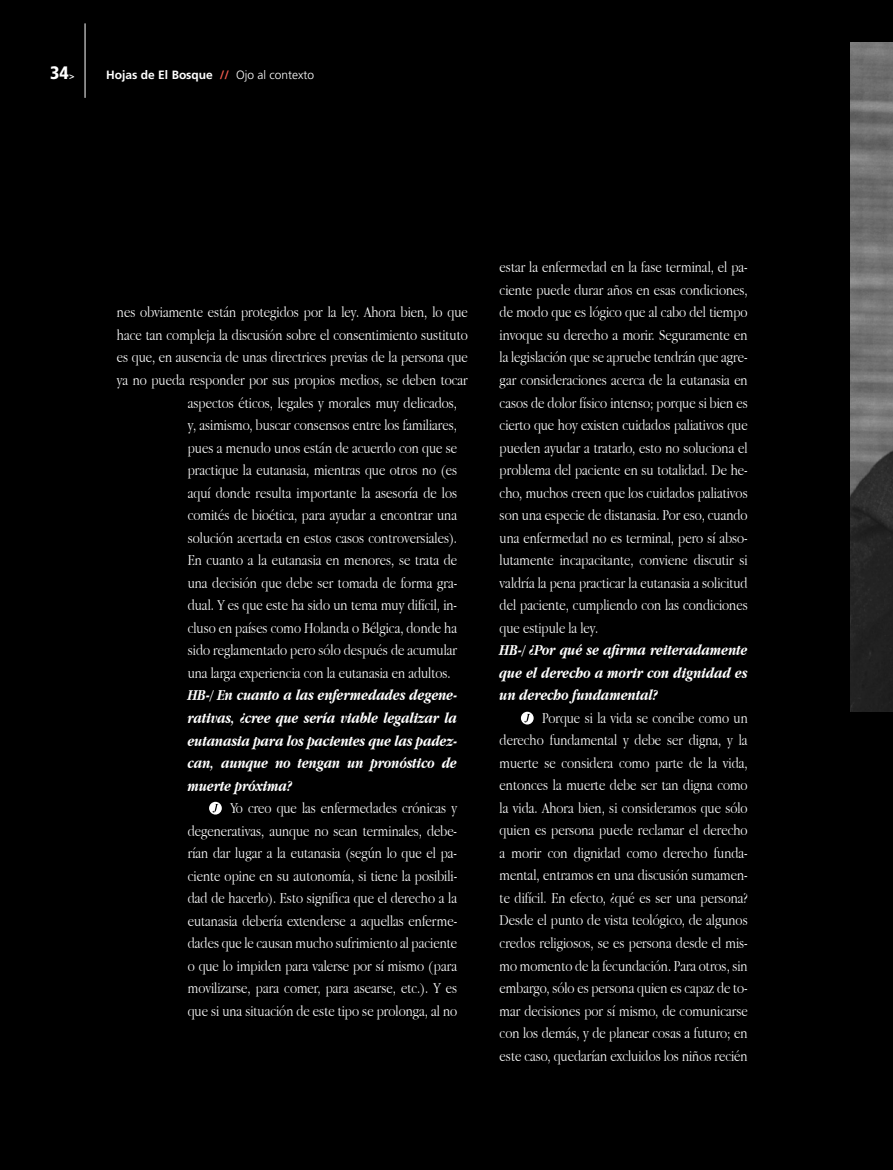
<style>
.page{position:relative;width:893px;height:1170px;background:#fff}
.page>*{position:absolute;margin:0;border:0;box-sizing:border-box;transform-origin:0 0}
.t1{font:900 condensed 18px "Frutiger";color:#fff}
.t2{font:300 15.75px/22.5px "Apple Garamond";color:#fff;text-align:justify}
.t3{font:italic 700 15.75px/22.5px "Apple Garamond";letter-spacing:-.005em;color:#fff;text-align:justify}
.t4{font:700 12px "Frutiger";color:#fff}
.s1{font-size:9px}
.s2{color:#f15b4f}
.s3{font-weight:300}
</style>
<div class="page">
<div style="left:0;top:0;width:893px;height:1169px;background:#000"></div>
<img style="left:850px;top:43px;width:43px;height:668px">
<hr style="left:85px;top:23px;width:1px;height:75px;background:#fff">
<svg style="left:209px;top:801px;width:13px;height:13px"></svg>
<svg style="left:213px;top:803px;width:5px;height:9px"></svg>
<svg style="left:521px;top:711px;width:13px;height:13px"></svg>
<svg style="left:524px;top:713px;width:6px;height:9px"></svg>
<p class="t1" style="left:50px;top:62px;width:26px">34<span class="s1">&gt;</span></p>
<p class="t4" style="left:106px;top:68px;width:209px">Hojas de El Bosque <span class="s2">//</span> <span class="s3">Ojo al contexto</span></p>
<p class="t2" style="left:117px;top:301px;width:352px">nes obviamente están protegidos por la ley. Ahora bien, lo que hace tan compleja la discusión sobre el consentimiento sustituto es que, en ausencia de unas directrices previas de la persona que ya no pueda responder por sus propios medios, se deben tocar</p>
<p class="t2" style="left:188px;top:391px;width:271px">aspectos éticos, legales y morales muy delicados, y, asimismo, buscar consensos entre los familiares, pues a menudo unos están de acuerdo con que se practique la eutanasia, mientras que otros no (es aquí donde resulta importante la asesoría de los comités de bioética, para ayudar a encontrar una solución acertada en estos casos controversiales).<br>En cuanto a la eutanasia en menores, se trata de una decisión que debe ser tomada de forma gra&shy;dual. Y es que este ha sido un tema muy difícil, in&shy;cluso en países como Holanda o Bélgica, donde ha sido reglamentado pero sólo después de acumular una larga experiencia con la eutanasia en adultos.</p>
<p class="t3" style="left:188px;top:683px;width:271px">HB-/ En cuanto a las enfermedades degene&shy;rativas, ¿cree que sería viable legalizar la eutanasia para los pacientes que las padez&shy;can, aunque no tengan un pronóstico de muerte próxima?</p>
<p class="t2" style="left:188px;top:796px;width:271px;text-indent:43px">Yo creo que las enfermedades crónicas y degenerativas, aunque no sean terminales, debe&shy;rían dar lugar a la eutanasia (según lo que el pa&shy;ciente opine en su autonomía, si tiene la posibili&shy;dad de hacerlo). Esto significa que el derecho a la eutanasia debería extenderse a aquellas enferme&shy;dades que le causan mucho sufrimiento al paciente o que lo impiden para valerse por sí mismo (para movilizarse, para comer, para asearse, etc.). Y es que si una situación de este tipo se prolonga, al no</p>
<p class="t2" style="left:500px;top:256px;width:250px">estar la enfermedad en la fase terminal, el pa&shy;ciente puede durar años en esas condiciones, de modo que es lógico que al cabo del tiempo invoque su derecho a morir. Seguramente en la legislación que se apruebe tendrán que agre&shy;gar consideraciones acerca de la eutanasia en casos de dolor físico intenso; porque si bien es cierto que hoy existen cuidados paliativos que pueden ayudar a tratarlo, esto no soluciona el problema del paciente en su totalidad. De he&shy;cho, muchos creen que los cuidados paliativos son una especie de distanasia. Por eso, cuando una enfermedad no es terminal, pero sí abso&shy;lutamente incapacitante, conviene discutir si valdría la pena practicar la eutanasia a solicitud del paciente, cumpliendo con las condiciones que estipule la ley.</p>
<p class="t3" style="left:500px;top:638px;width:250px">HB-/ ¿Por qué se afirma reiteradamente que el derecho a morir con dignidad es un derecho fundamental?</p>
<p class="t2" style="left:500px;top:706px;width:250px;text-indent:43px">Porque si la vida se concibe como un derecho fundamental y debe ser digna, y la muerte se considera como parte de la vida, entonces la muerte debe ser tan digna como la vida. Ahora bien, si consideramos que sólo quien es persona puede reclamar el derecho a morir con dignidad como derecho funda&shy;mental, entramos en una discusión sumamen&shy;te difícil. En efecto, ¿qué es ser una persona?<br>Desde el punto de vista teológico, de algunos credos religiosos, se es persona desde el mis&shy;mo momento de la fecundación. Para otros, sin embargo, sólo es persona quien es capaz de to&shy;mar decisiones por sí mismo, de comunicarse con los demás, y de planear cosas a futuro; en este caso, quedarían excluidos los niños recién</p>
</div>
